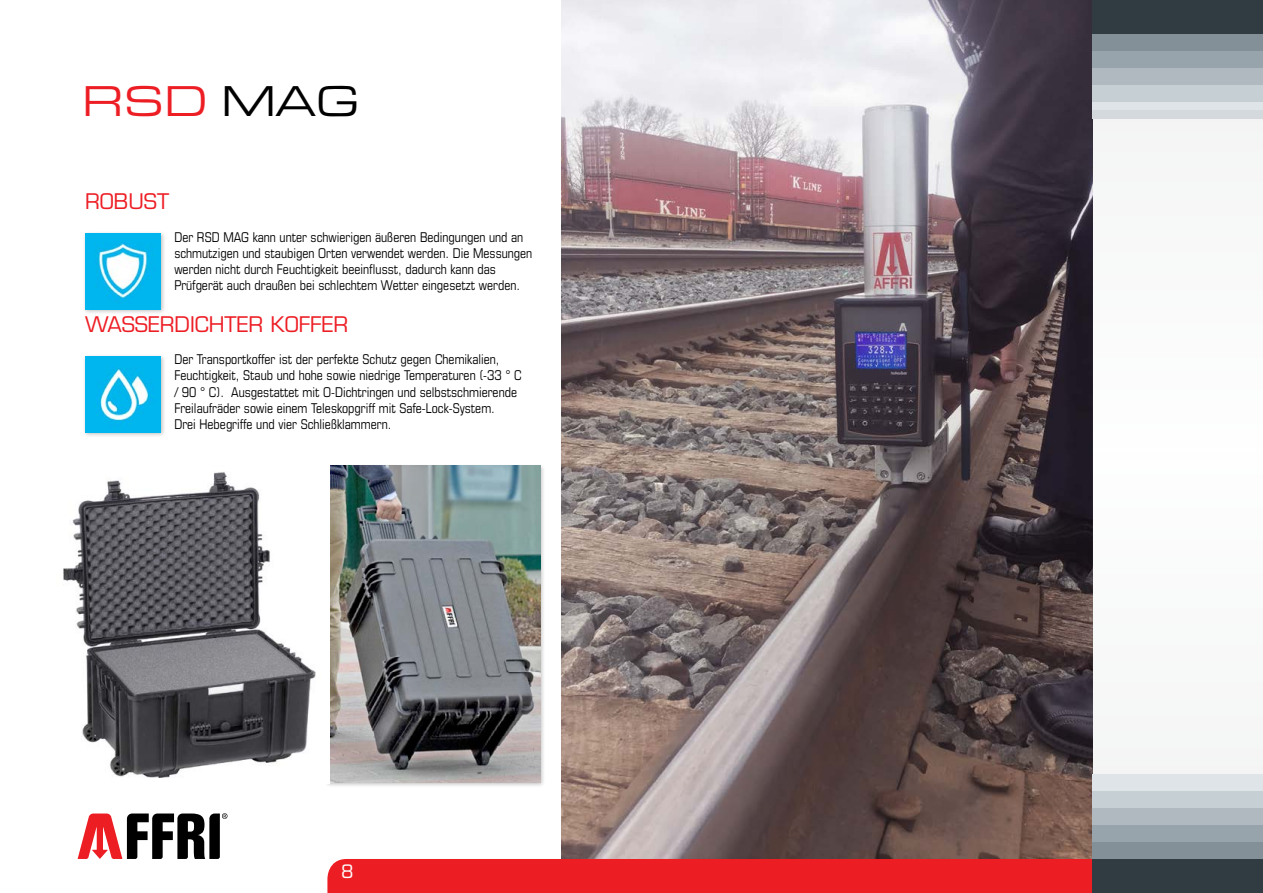
<style>
.page{position:relative;width:1263px;height:893px;background:#fff}
.page>*{position:absolute;margin:0;border:0;box-sizing:border-box;transform-origin:0 0}
.t1{font:44.85px "Eurostile Extended Roman DTC";color:#ed1d24}
.t2{font:21px "Eurostile";color:#ed1d24}
.t3{font:18px "Eurostile";color:#fff}
.t4{font:condensed 13.5px/16.2px "Eurostile";color:#000}
.s1{color:#000}
</style>
<div class="page">
<img style="left:561px;top:0;width:532px;height:859px">
<div style="left:325px;top:464px;width:221px;height:324px;background:#000;opacity:.25"></div>
<img style="left:329px;top:466px;width:211px;height:316px">
<img style="left:63px;top:465px;width:266px;height:318px">
<div style="left:83px;top:231px;width:84px;height:84px;background:#000;opacity:.25"></div>
<img style="left:85px;top:233px;width:76px;height:76px">
<div style="left:83px;top:354px;width:84px;height:84px;background:#000;opacity:.25"></div>
<img style="left:85px;top:357px;width:76px;height:76px">
<svg style="left:78px;top:813px;width:149px;height:46px"></svg>
<div style="left:327px;top:859px;width:766px;height:34px;background:#ed1d24"></div>
<div style="left:1093px;top:93px;width:170px;height:26px;background:#dfe4e8"></div>
<div style="left:1093px;top:76px;width:170px;height:26px;background:#c6cfd4"></div>
<div style="left:1093px;top:59px;width:170px;height:26px;background:#afb9bf"></div>
<div style="left:1093px;top:42px;width:170px;height:26px;background:#98a4ab"></div>
<div style="left:1093px;top:25px;width:170px;height:26px;background:#839097"></div>
<div style="left:1093px;top:0;width:170px;height:34px;background:#303b42"></div>
<div style="left:1093px;top:110px;width:170px;height:671px;background:#f9f9fa"></div>
<div style="left:1093px;top:774px;width:170px;height:25px;background:#dfe4e8"></div>
<div style="left:1093px;top:791px;width:170px;height:25px;background:#c6cfd4"></div>
<div style="left:1093px;top:808px;width:170px;height:25px;background:#afb9bf"></div>
<div style="left:1093px;top:825px;width:170px;height:25px;background:#98a4ab"></div>
<div style="left:1093px;top:842px;width:170px;height:25px;background:#839097"></div>
<div style="left:1093px;top:859px;width:170px;height:34px;background:#303b42"></div>
<h1 class="t1" style="left:82px;top:78px;width:279px">RSD <span class="s1">MAG</span></h1>
<h2 class="t2" style="left:85px;top:189px;width:86px">ROBUST</h2>
<p class="t4" style="left:174px;top:229px;width:359px">Der RSD MAG kann unter schwierigen äußeren Bedingungen und an schmutzigen und staubigen Orten verwendet werden. Die Messungen werden nicht durch Feuchtigkeit beeinflusst, dadurch kann das Prüfgerät auch draußen bei schlechtem Wetter eingesetzt werden.</p>
<h2 class="t2" style="left:85px;top:312px;width:265px">WASSERDICHTER KOFFER</h2>
<p class="t4" style="left:174px;top:351px;width:349px">Der Transportkoffer ist der perfekte Schutz gegen Chemikalien, Feuchtigkeit, Staub und hohe sowie niedrige Temperaturen (-33 ° C / 90 ° C). Ausgestattet mit O-Dichtringen und selbstschmierende Freilaufräder sowie einem Teleskopgriff mit Safe-Lock-System.<br>Drei Hebegriffe und vier Schließklammern.</p>
<h3 class="t3" style="left:341px;top:860px;width:14px">8</h3>
</div>
